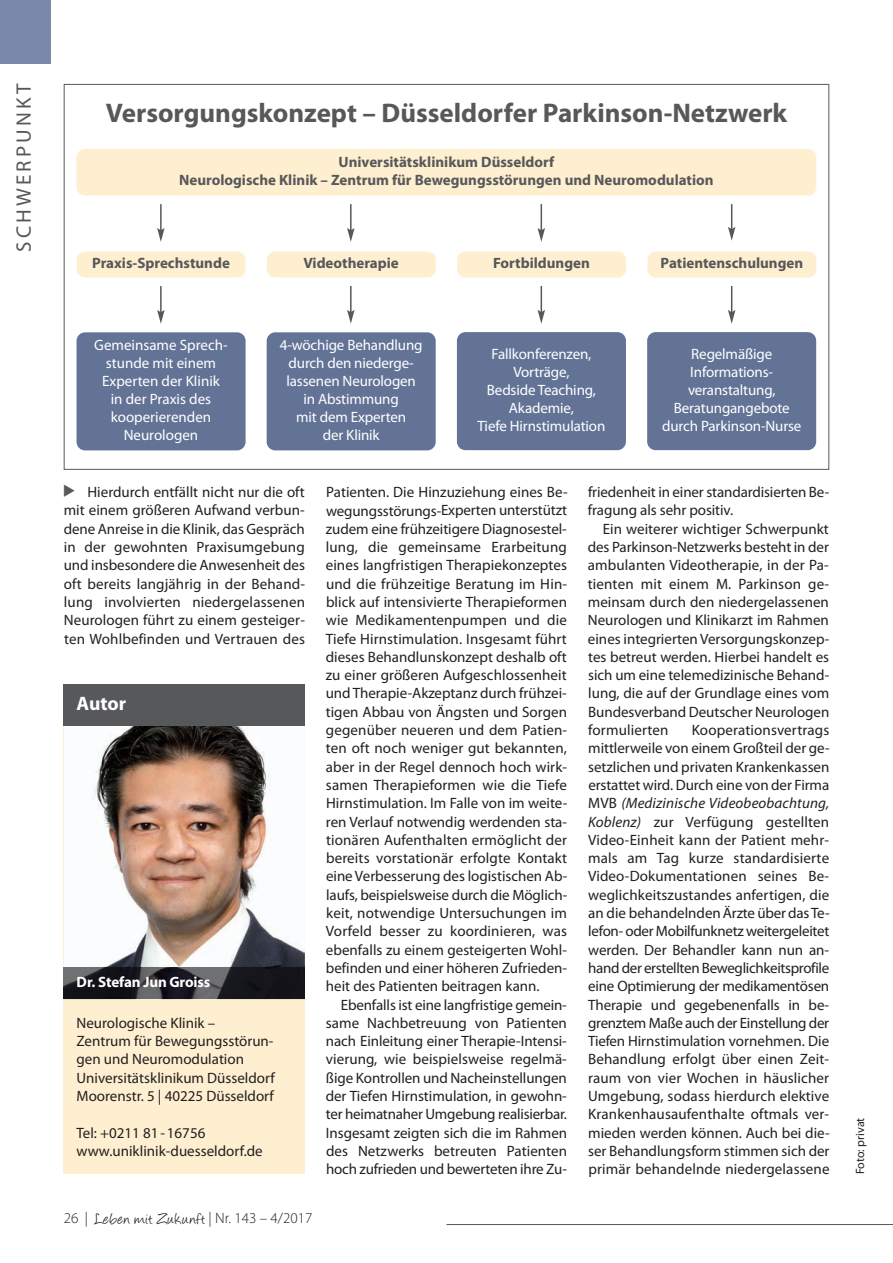
<style>
.page{position:relative;width:893px;height:1263px;background:#fff}
.page>*{position:absolute;margin:0;border:0;box-sizing:border-box;transform-origin:0 0}
.t1{font:700 27px "Myriad Pro";color:#57585a}
.t2{font:21px "Myriad Pro";letter-spacing:.15em;color:#57585a}
.t3{font:700 19.5px "Myriad Pro";letter-spacing:-.005em;color:#fff}
.t4{font:15px/18.3px "Myriad Pro";color:#231f20;text-align:justify}
.t5{font:15px/18px "Myriad Pro";letter-spacing:-.01em;color:#fff;text-align:center}
.t6{font:700 15px/18px "Myriad Pro";color:#57585a;text-align:center}
.t7{font:300 15px "Myriad Pro";color:#231f20}
.t8{font:700 15px "Myriad Pro";letter-spacing:-.01em;color:#fff}
.t9{font:12px "Myriad Pro";color:#231f20}
.s1{font-family:"Angelina";font-weight:400;font-size:18px}
.s2{font-style:italic}
</style>
<div class="page">
<hr style="left:446px;top:1224px;width:447px;height:1px;background:#57585a">
<div style="left:0;top:0;width:51px;height:64px;background:#7a89a9"></div>
<div style="left:64px;top:689px;width:241px;height:485px;background:#feefd0"></div>
<img style="left:64px;top:726px;width:241px;height:241px">
<div style="left:64px;top:684px;width:241px;height:42px;background:#57585a"></div>
<hr style="left:305px;top:967px;width:1px;height:32px;background:#6f6b60">
<img style="left:64px;top:967px;width:241px;height:32px">
<div style="left:77px;top:149px;width:739px;height:47px;background:#feefd0;border-radius:9px"></div>
<div style="left:77px;top:252px;width:169px;height:26px;background:#feefd0;border-radius:9px"></div>
<div style="left:267px;top:252px;width:169px;height:26px;background:#feefd0;border-radius:9px"></div>
<div style="left:457px;top:252px;width:169px;height:26px;background:#feefd0;border-radius:9px"></div>
<div style="left:647px;top:252px;width:169px;height:26px;background:#feefd0;border-radius:9px"></div>
<svg style="left:728px;top:204px;width:7px;height:37px"></svg>
<svg style="left:538px;top:204px;width:7px;height:38px"></svg>
<hr style="left:350px;top:204px;width:2px;height:27px;background:#57585a">
<svg style="left:347px;top:228px;width:8px;height:14px"></svg>
<hr style="left:160px;top:204px;width:2px;height:27px;background:#57585a">
<svg style="left:157px;top:228px;width:8px;height:14px"></svg>
<hr style="left:160px;top:286px;width:2px;height:27px;background:#57585a">
<svg style="left:157px;top:310px;width:8px;height:14px"></svg>
<hr style="left:350px;top:286px;width:2px;height:26px;background:#57585a">
<svg style="left:347px;top:310px;width:8px;height:14px"></svg>
<svg style="left:538px;top:286px;width:7px;height:38px"></svg>
<svg style="left:728px;top:286px;width:7px;height:38px"></svg>
<div style="left:77px;top:332px;width:169px;height:118px;background:#627396;border-radius:9px"></div>
<div style="left:267px;top:332px;width:169px;height:118px;background:#627396;border-radius:9px"></div>
<div style="left:457px;top:332px;width:169px;height:118px;background:#627396;border-radius:9px"></div>
<div style="left:647px;top:332px;width:169px;height:118px;background:#627396;border-radius:9px"></div>
<h2 class="t2" style="left:16px;top:252px;width:169px;rotate:-90deg">SCHWERPUNKT</h2>
<h1 class="t1" style="left:106px;top:103px;width:683px">Versorgungskonzept – Düsseldorfer Parkinson-Netzwerk</h1>
<p class="t6" style="left:179px;top:154px;width:536px">Universitätsklinikum Düsseldorf<br>Neurologische Klinik – Zentrum für Bewegungsstörungen und Neuromodulation</p>
<p class="t6" style="left:92px;top:255px;width:139px">Praxis-Sprechstunde</p>
<p class="t6" style="left:303px;top:255px;width:97px">Videotherapie</p>
<p class="t6" style="left:493px;top:255px;width:98px">Fortbildungen</p>
<p class="t6" style="left:661px;top:255px;width:144px">Patientenschulungen</p>
<p class="t5" style="left:94px;top:337px;width:135px">Gemeinsame Sprech&shy;stunde mit einem<br>Experten der Klinik in der Praxis des kooperierenden<br>Neurologen</p>
<p class="t5" style="left:280px;top:337px;width:144px">4-wöchige Behandlung durch den niederge - lassenen Neurologen in Abstimmung<br>mit dem Experten<br>der Klinik</p>
<p class="t5" style="left:477px;top:346px;width:129px">Fallkonferenzen,<br>Vorträge,<br>Bedside Teaching,<br>Akademie,<br>Tiefe Hirnstimulation</p>
<p class="t5" style="left:662px;top:346px;width:141px">Regelmäßige<br>Informations - veranstaltung,<br>Beratungangebote durch Parkinson-Nurse</p>
<p class="t4" style="left:64px;top:484px;width:243px;text-indent:24px">Hierdurch entfällt nicht nur die oft mit einem größeren Aufwand verbun&shy;dene Anreise in die Klinik, das Gespräch in der gewohnten Praxisumgebung und insbesondere die Anwesenheit des oft bereits langjährig in der Behand&shy;lung involvierten niedergelassenen Neurologen führt zu einem gesteiger&shy;ten Wohlbefinden und Vertrauen des</p>
<p class="t4" style="left:326px;top:484px;width:243px">Patienten. Die Hinzuziehung eines Be&shy;wegungsstörungs-Experten unterstützt zudem eine frühzeitigere Diagnosestel&shy;lung, die gemeinsame Erarbeitung eines langfristigen Therapiekonzeptes und die frühzeitige Beratung im Hin&shy;blick auf intensivierte Therapieformen wie Medikamentenpumpen und die Tiefe Hirnstimulation. Insgesamt führt dieses Behandlunskonzept deshalb oft zu einer größeren Aufgeschlossenheit und Therapie-Akzeptanz durch frühzei&shy;tigen Abbau von Ängsten und Sorgen gegenüber neueren und dem Patien&shy;ten oft noch weniger gut bekannten, aber in der Regel dennoch hoch wirk&shy;samen Therapieformen wie die Tiefe Hirnstimulation. Im Falle von im weite&shy;ren Verlauf notwendig werdenden sta&shy;tionären Aufenthalten ermöglicht der bereits vorstationär erfolgte Kontakt eine Verbesserung des logistischen Ab&shy;laufs, beispielsweise durch die Möglich&shy;keit, notwendige Untersuchungen im Vorfeld besser zu koordinieren, was ebenfalls zu einem gesteigerten Wohl&shy;befinden und einer höheren Zufrieden&shy;heit des Patienten beitragen kann.</p>
<p class="t4" style="left:326px;top:996px;width:243px;text-indent:15px">Ebenfalls ist eine langfristige gemein&shy;same Nachbetreuung von Patienten nach Einleitung einer Therapie-Intensi&shy;vierung, wie beispielsweise regelmä&shy;ßige Kontrollen und Nacheinstellungen der Tiefen Hirnstimulation, in gewohn&shy;ter heimatnaher Umgebung realisierbar.<br>Insgesamt zeigten sich die im Rahmen des Netzwerks betreuten Patienten hoch zufrieden und bewerteten ihre Zu-</p>
<h3 class="t3" style="left:77px;top:696px;width:51px">Autor</h3>
<p class="t8" style="left:77px;top:976px;width:135px">Dr. Stefan Jun Groiss</p>
<p class="t4" style="left:77px;top:1015px;width:200px;text-align:left">Neurologische Klinik –<br>Zentrum für Bewegungsstörun&shy;gen und Neuromodulation<br>Universitätsklinikum Düsseldorf<br>Moorenstr. 5 | 40225 Düsseldorf</p>
<p class="t4" style="left:77px;top:1124px;width:188px">Tel: +0211 81 - 16756 www.uniklinik-duesseldorf.de</p>
<p class="t7" style="left:64px;top:1212px;width:250px">26 | <span class="s1">Leben mit Zukunft</span> | Nr. 143 – 4/2017</p>
<p class="t4" style="left:588px;top:484px;width:243px">friedenheit in einer standardisierten Be&shy;fragung als sehr positiv.</p>
<p class="t4" style="left:588px;top:521px;width:243px;text-indent:15px">Ein weiterer wichtiger Schwerpunkt des Parkinson-Netzwerks besteht in der ambulanten Videotherapie, in der Pa&shy;tienten mit einem M. Parkinson ge&shy;meinsam durch den niedergelassenen Neurologen und Klinikarzt im Rahmen eines integrierten Versorgungskonzep&shy;tes betreut werden. Hierbei handelt es sich um eine telemedizinische Behand&shy;lung, die auf der Grundlage eines vom Bundesverband Deutscher Neurologen formulierten</p>
<p class="t4" style="left:588px;top:722px;width:243px;text-indent:104px">Kooperationsvertrags mittlerweile von einem Großteil der ge&shy;setzlichen und privaten Krankenkassen erstattet wird. Durch eine von der Firma MVB <span class="s2">(Medizinische Videobeobachtung, Koblenz)</span> zur Verfügung gestellten Video-Einheit kann der Patient mehr&shy;mals am Tag kurze standardisierte Video-Dokumentationen seines Be&shy;weglichkeitszustandes anfertigen, die an die behandelnden Ärzte über das Te&shy;lefon- oder Mobilfunknetz weitergeleitet werden. Der Behandler kann nun an&shy;hand der erstellten Beweglichkeitsprofile eine Optimierung der medikamentösen Therapie und gegebenenfalls in be&shy;grenztem Maße auch der Einstellung der Tiefen Hirnstimulation vornehmen. Die Behandlung erfolgt über einen Zeit&shy;raum von vier Wochen in häuslicher Umgebung, sodass hierdurch elektive Krankenhausaufenthalte oftmals ver&shy;mieden werden können. Auch bei die&shy;ser Behandlungsform stimmen sich der primär behandelnde niedergelassene</p>
<p class="t9" style="left:855px;top:1174px;width:58px;rotate:-90deg">Foto: privat</p>
</div>
